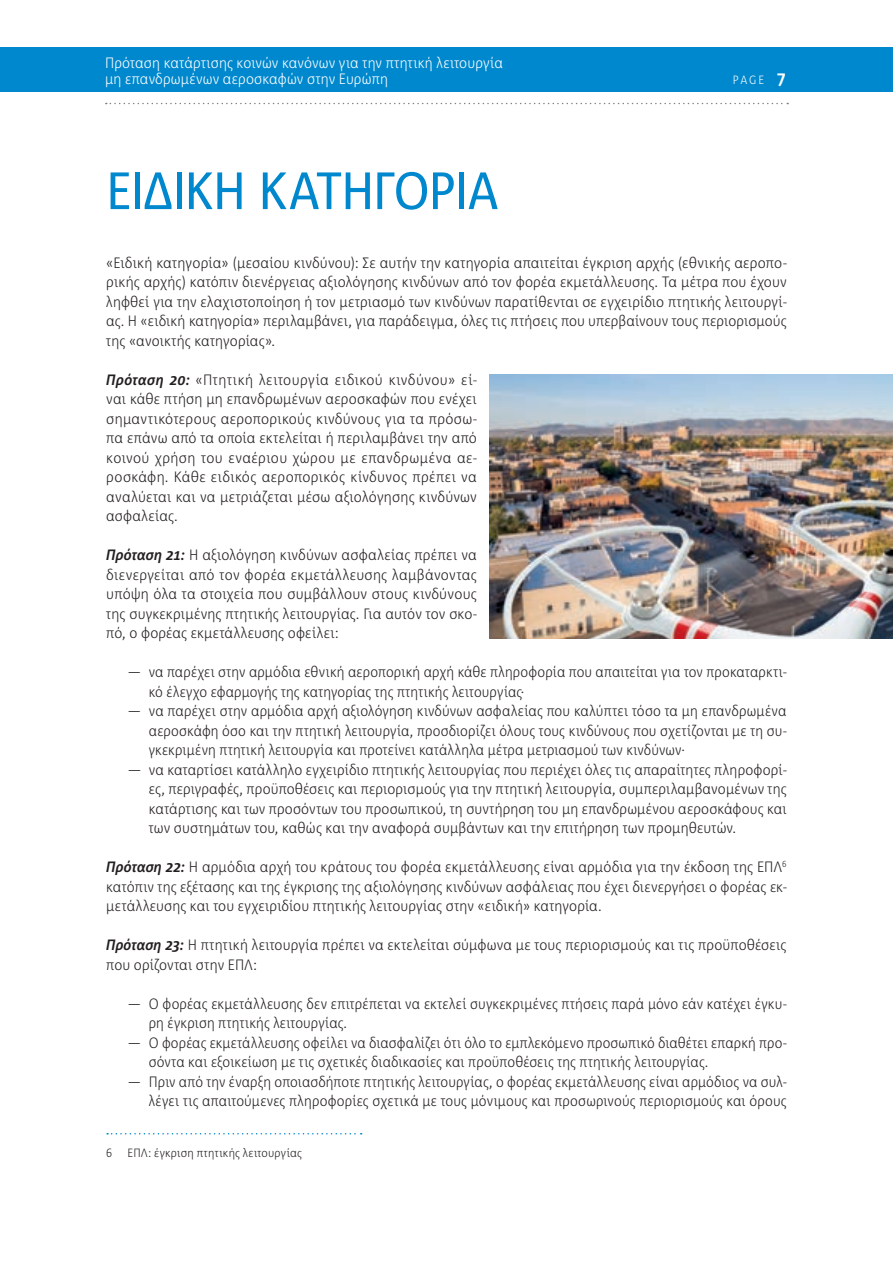
<style>
.page{position:relative;width:893px;height:1263px;background:#fff}
.page>*{position:absolute;margin:0;border:0;box-sizing:border-box;transform-origin:0 0}
.Title_1{font:52.5px "Corpid E1 s S Cd";letter-spacing:-.02em;color:#0088ce}
.Body_text{font:300 15px/19.5px "Corpid E1 s S Cd";letter-spacing:.01em;color:#231f20;text-align:justify}
.t1{font:300 15px/16.5px "Corpid E1 s S Cd";letter-spacing:.01em;color:#fff}
.Footnote{font:300 12px "Corpid E1 s S Cd";letter-spacing:.02em;color:#231f20}
.t2{font:300 12px "Corpid E1 s S Cd";color:#fff}
.s1{font-weight:700;font-size:18px}
.s2{font-weight:700;font-style:italic}
</style>
<div class="page">
<div style="left:0;top:47px;width:893px;height:44px;background:#0088ce"></div>
<svg style="left:106px;top:103px;width:682px;height:1px"></svg>
<svg style="left:107px;top:1133px;width:255px;height:1px"></svg>
<img style="left:490px;top:374px;width:403px;height:264px">
<p class="t1" style="left:105px;top:54px;width:399px">Πρόταση κατάρτισης κοινών κανόνων για την πτητική λειτουργία μη επανδρωμένων αεροσκαφών στην Ευρώπη</p>
<p class="Title_1" style="left:106px;top:158px;width:394px">ΕΙΔΙΚΗ ΚΑΤΗΓΟΡΙΑ</p>
<p class="t2" style="left:733px;top:73px;width:55px">PAGE <span class="s1">7</span></p>
<p class="Body_text" style="left:106px;top:252px;width:682px">«Ειδική κατηγορία» (μεσαίου κινδύνου): Σε αυτήν την κατηγορία απαιτείται έγκριση αρχής (εθνικής αεροπο‑ ρικής αρχής) κατόπιν διενέργειας αξιολόγησης κινδύνων από τον φορέα εκμετάλλευσης. Τα μέτρα που έχουν ληφθεί για την ελαχιστοποίηση ή τον μετριασμό των κινδύνων παρατίθενται σε εγχειρίδιο πτητικής λειτουργί‑ ας. Η «ειδική κατηγορία» περιλαμβάνει, για παράδειγμα, όλες τις πτήσεις που υπερβαίνουν τους περιορισμούς της «ανοικτής κατηγορίας».</p>
<p class="Body_text" style="left:106px;top:369px;width:372px"><span class="s2">Πρόταση 20:</span> «Πτητική λειτουργία ειδικού κινδύνου» εί‑ ναι κάθε πτήση μη επανδρωμένων αεροσκαφών που ενέχει σημαντικότερους αεροπορικούς κινδύνους για τα πρόσω‑ πα επάνω από τα οποία εκτελείται ή περιλαμβάνει την από κοινού χρήση του εναέριου χώρου με επανδρωμένα αε‑ ροσκάφη. Κάθε ειδικός αεροπορικός κίνδυνος πρέπει να αναλύεται και να μετριάζεται μέσω αξιολόγησης κινδύνων ασφαλείας.</p>
<p class="Body_text" style="left:106px;top:545px;width:372px"><span class="s2">Πρόταση 21:</span> Η αξιολόγηση κινδύνων ασφαλείας πρέπει να διενεργείται από τον φορέα εκμετάλλευσης λαμβάνοντας υπόψη όλα τα στοιχεία που συμβάλλουν στους κινδύνους της συγκεκριμένης πτητικής λειτουργίας. Για αυτόν τον σκο‑ πό, ο φορέας εκμετάλλευσης οφείλει:</p>
<p class="Body_text" style="left:149px;top:662px;width:639px;text-indent:-21px">— να παρέχει στην αρμόδια εθνική αεροπορική αρχή κάθε πληροφορία που απαιτείται για τον προκαταρκτι‑ κό έλεγχο εφαρμογής της κατηγορίας της πτητικής λειτουργίας·</p>
<p class="Body_text" style="left:149px;top:701px;width:639px;text-indent:-21px">— να παρέχει στην αρμόδια αρχή αξιολόγηση κινδύνων ασφαλείας που καλύπτει τόσο τα μη επανδρωμένα αεροσκάφη όσο και την πτητική λειτουργία, προσδιορίζει όλους τους κινδύνους που σχετίζονται με τη συ‑ γκεκριμένη πτητική λειτουργία και προτείνει κατάλληλα μέτρα μετριασμού των κινδύνων·</p>
<p class="Body_text" style="left:149px;top:759px;width:639px;text-indent:-21px">— να καταρτίσει κατάλληλο εγχειρίδιο πτητικής λειτουργίας που περιέχει όλες τις απαραίτητες πληροφορί‑ ες, περιγραφές, προϋποθέσεις και περιορισμούς για την πτητική λειτουργία, συμπεριλαμβανομένων της κατάρτισης και των προσόντων του προσωπικού, τη συντήρηση του μη επανδρωμένου αεροσκάφους και των συστημάτων του, καθώς και την αναφορά συμβάντων και την επιτήρηση των προμηθευτών.</p>
<p class="Body_text" style="left:106px;top:857px;width:682px"><span class="s2">Πρόταση 22:</span> Η αρμόδια αρχή του κράτους του φορέα εκμετάλλευσης είναι αρμόδια για την έκδοση της ΕΠΛ<sup>6 </sup>κατόπιν της εξέτασης και της έγκρισης της αξιολόγησης κινδύνων ασφάλειας που έχει διενεργήσει ο φορέας εκ‑ μετάλλευσης και του εγχειριδίου πτητικής λειτουργίας στην «ειδική» κατηγορία.</p>
<p class="Body_text" style="left:106px;top:935px;width:682px"><span class="s2">Πρόταση 23:</span> Η πτητική λειτουργία πρέπει να εκτελείται σύμφωνα με τους περιορισμούς και τις προϋποθέσεις που ορίζονται στην ΕΠΛ:</p>
<p class="Body_text" style="left:149px;top:993px;width:639px;text-indent:-21px">— Ο φορέας εκμετάλλευσης δεν επιτρέπεται να εκτελεί συγκεκριμένες πτήσεις παρά μόνο εάν κατέχει έγκυ‑ ρη έγκριση πτητικής λειτουργίας.</p>
<p class="Body_text" style="left:149px;top:1032px;width:639px;text-indent:-21px">— Ο φορέας εκμετάλλευσης οφείλει να διασφαλίζει ότι όλο το εμπλεκόμενο προσωπικό διαθέτει επαρκή προ‑ σόντα και εξοικείωση με τις σχετικές διαδικασίες και προϋποθέσεις της πτητικής λειτουργίας.</p>
<p class="Body_text" style="left:128px;top:1071px;width:661px;text-align:right">— Πριν από την έναρξη οποιασδήποτε πτητικής λειτουργίας, ο φορέας εκμετάλλευσης είναι αρμόδιος να συλ‑ λέγει τις απαιτούμενες πληροφορίες σχετικά με τους μόνιμους και προσωρινούς περιορισμούς και όρους</p>
<p class="Footnote" style="left:106px;top:1145px;width:7px">6</p>
<p class="Footnote" style="left:128px;top:1145px;width:176px">ΕΠΛ: έγκριση πτητικής λειτουργίας</p>
</div>
